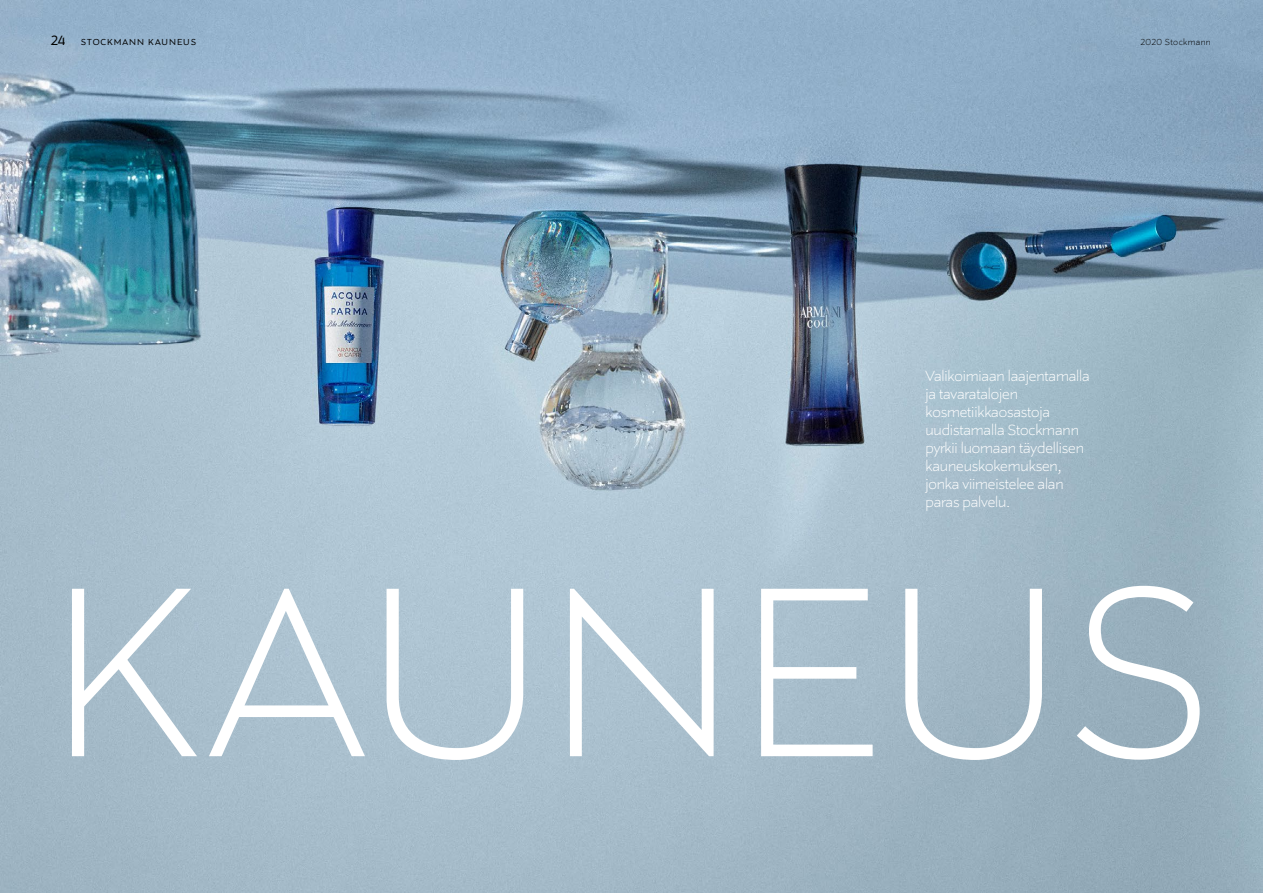
<style>
.page{position:relative;width:1263px;height:893px;background:#fff}
.page>*{position:absolute;margin:0;border:0;box-sizing:border-box;transform-origin:0 0}
.Lukunosto_H1{font:300 270px "Stockmann Sans";letter-spacing:.02em;color:#fff}
.Tekstinosto_9pt{font:300 16.5px/18px "Stockmann Sans";letter-spacing:-.01em;color:#fff}
.t1{font:15px "Stockmann Sans";color:#000}
.Master_section{font:9.75px "Stockmann Sans";letter-spacing:.1em;color:#000}
.t2{font:300 9.75px "Stockmann Sans";letter-spacing:.04em;color:#000}
</style>
<div class="page">
<img style="left:0;top:0;width:1263px;height:893px">
<p class="t1" style="left:51px;top:31px;width:16px">24</p>
<p class="t2" style="left:1141px;top:36px;width:71px">2020 Stockmann</p>
<p class="Master_section" style="left:81px;top:36px;width:117px">STOCKMANN KAUNEUS</p>
<p class="Tekstinosto_9pt" style="left:925px;top:367px;width:166px">Valikoimiaan laajentamalla ja tavaratalojen kosmetiikkaosastoja uudistamalla Stockmann pyrkii luomaan täydellisen kauneuskokemuksen, jonka viimeistelee alan paras palvelu.</p>
<p class="Lukunosto_H1" style="left:51px;top:520px;width:1162px">KAUNEUS</p>
</div>
